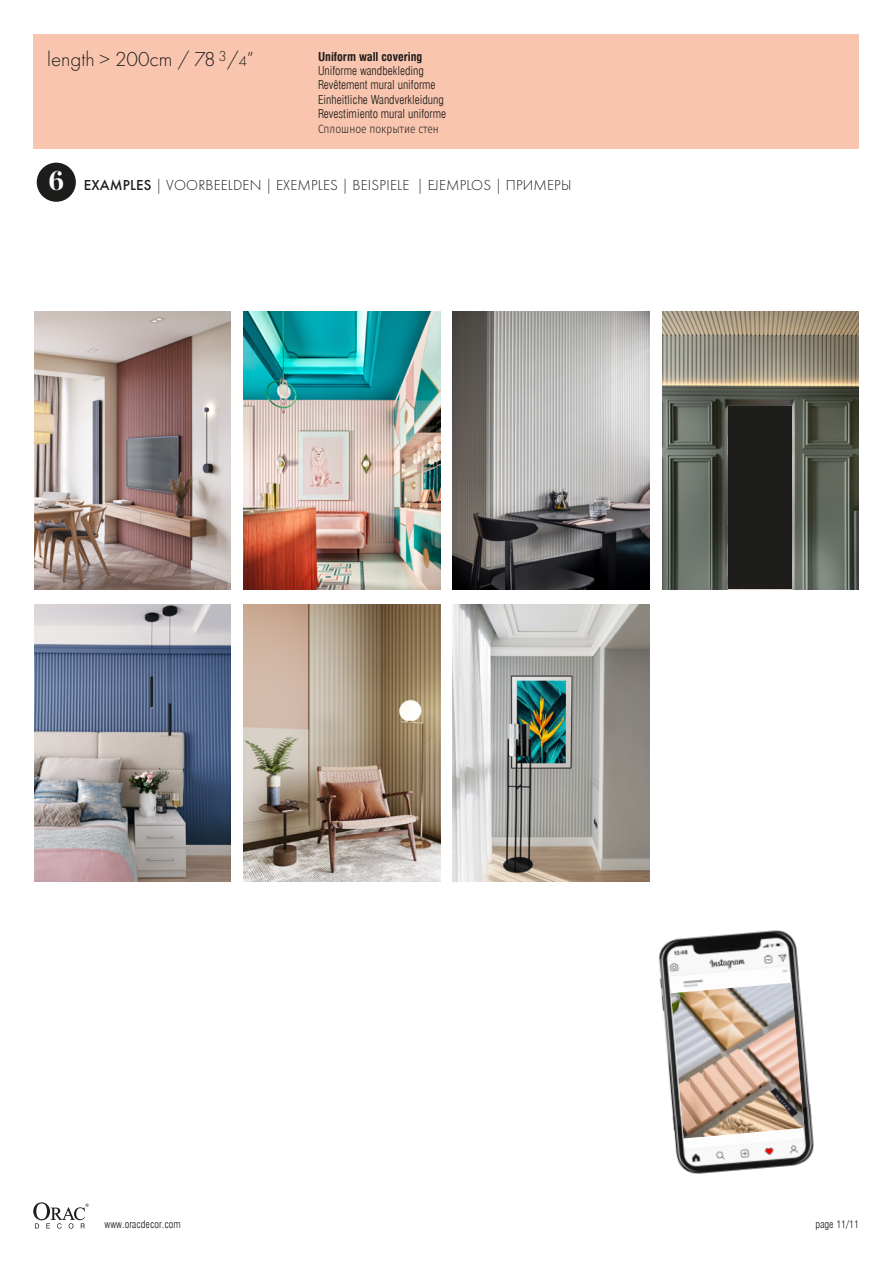
<style>
.page{position:relative;width:893px;height:1263px;background:#fff}
.page>*{position:absolute;margin:0;border:0;box-sizing:border-box;transform-origin:0 0}
.t1{font:700 27px "Butler";color:#fff}
.t2{font:300 21px "Futura PT";color:#1d1d1b}
.t3{font:300 15px "Futura PT";letter-spacing:.01em;color:#1d1d1b}
.t4{font:300 condensed 12px/14.4px "Swiss 721 TL";color:#1d1d1b}
.t5{font:300 12px "Fira Sans";color:#1d1d1b;scale:.85 1}
.t6{font:700 condensed 12px "Swiss 721 TL";color:#1d1d1b}
.t7{font:300 condensed 10.5px "Swiss 721 TL";color:#1d1d1b}
.s1{font-size:15px}
.s2{font-weight:500}
</style>
<div class="page">
<div style="left:37px;top:163px;width:39px;height:39px;background:#1d1d1b;border-radius:50%"></div>
<img style="left:453px;top:311px;width:196px;height:278px">
<img style="left:453px;top:604px;width:196px;height:278px">
<img style="left:34px;top:604px;width:197px;height:278px">
<img style="left:243px;top:311px;width:197px;height:278px">
<img style="left:34px;top:311px;width:197px;height:278px">
<img style="left:243px;top:604px;width:197px;height:278px">
<img style="left:662px;top:311px;width:197px;height:278px">
<div style="left:728px;top:406px;width:64px;height:183px;background:#1d1d1b"></div>
<img style="left:658px;top:930px;width:152px;height:174px">
<img style="left:674px;top:1104px;width:140px;height:70px">
<img style="left:671px;top:983px;width:133px;height:155px">
<svg style="left:33px;top:1202px;width:56px;height:26px"></svg>
<div style="left:34px;top:34px;width:825px;height:115px;background:#f9c5af"></div>
<h2 class="t2" style="left:47px;top:47px;width:209px">length &gt; 200cm / 78 <sup>3</sup>/<span class="s1">4</span>”</h2>
<p class="t6" style="left:318px;top:49px;width:106px">Uniform wall covering</p>
<p class="t4" style="left:318px;top:63px;width:129px">Uniforme wandbekleding<br>Revêtement mural uniforme<br>Einheitliche Wandverkleidung<br>Revestimiento mural uniforme</p>
<p class="t5" style="left:318px;top:120px;width:144px">Сплошное покрытие стен</p>
<h1 class="t1" style="left:49px;top:164px;width:17px">6</h1>
<p class="t3" style="left:84px;top:177px;width:489px"><span class="s2">EXAMPLES</span> | VOORBEELDEN | EXEMPLES | BEISPIELE | EJEMPLOS | ПРИМЕРЫ</p>
<p class="t7" style="left:104px;top:1218px;width:78px">www.oracdecor.com</p>
<p class="t7" style="left:815px;top:1218px;width:45px">page 11/11</p>
</div>
